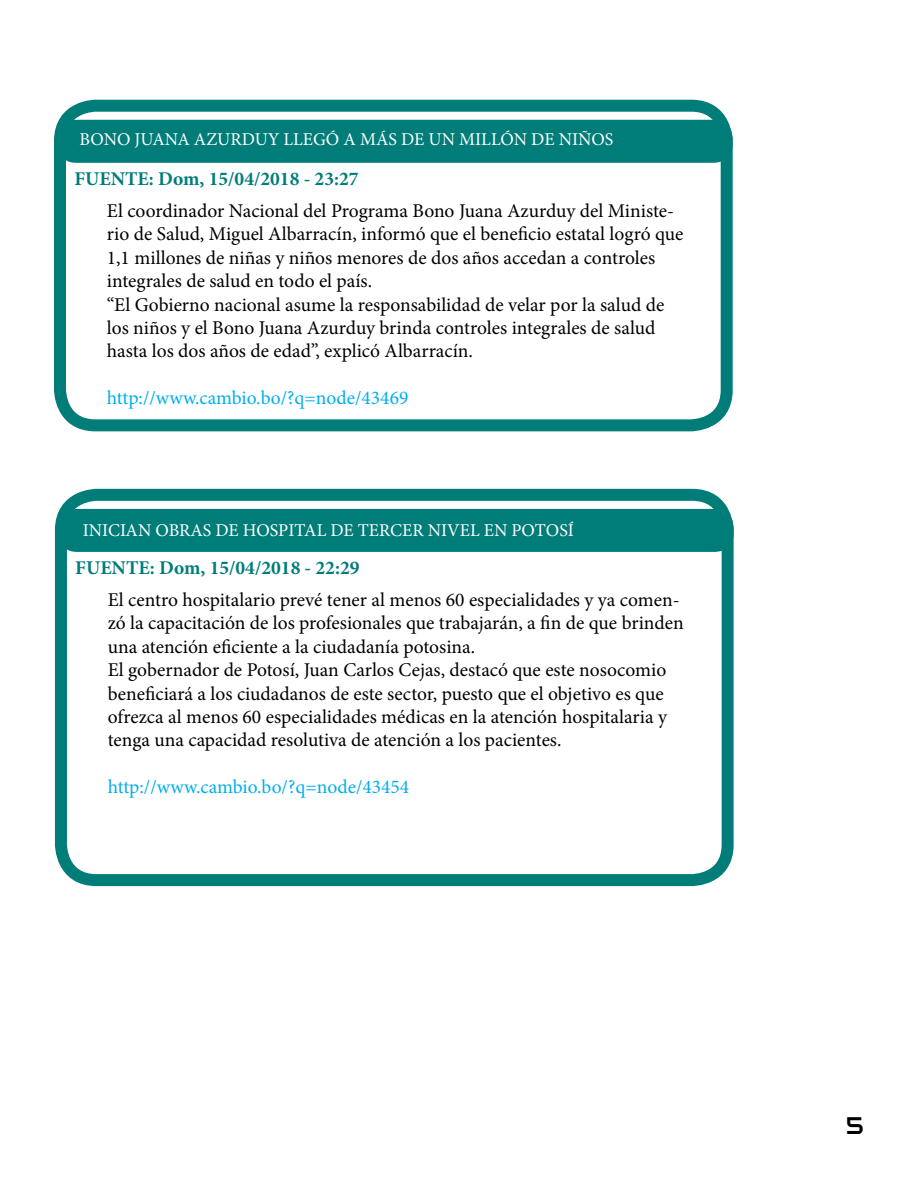
<style>
.page{position:relative;width:918px;height:1188px;background:#fff}
.page>*{position:absolute;margin:0;border:0;box-sizing:border-box;transform-origin:0 0}
.t1{font:24px "Audiowide";color:#000}
.t2{font:19.5px/23.4px "Minion Pro";color:#000}
.t3{font:19.5px "Minion Pro";color:#00aeef}
.t4{font:700 19.5px "Minion Pro";color:#007d79}
.t5{font:18px "Minion Pro";color:#fff}
</style>
<div class="page">
<div style="left:55px;top:489px;width:679px;height:397px;border:12px solid #007d79;border-radius:35px"></div>
<div style="left:59px;top:509px;width:675px;height:43px;background:#007d79;border-radius:18px"></div>
<div style="left:54px;top:100px;width:679px;height:331px;border:12px solid #007d79;border-radius:35px"></div>
<div style="left:58px;top:120px;width:675px;height:43px;background:#007d79;border-radius:18px"></div>
<p class="t5" style="left:80px;top:127px;width:535px">BONO JUANA AZURDUY LLEGÓ A MÁS DE UN MILLÓN DE NIÑOS</p>
<p class="t4" style="left:74px;top:165px;width:286px">FUENTE: Dom, 15/04/2018 - 23:27</p>
<p class="t2" style="left:107px;top:199px;width:578px">El coordinador Nacional del Programa Bono Juana Azurduy del Ministe&shy;rio de Salud, Miguel Albarracín, informó que el beneficio estatal logró que 1,1 millones de niñas y niños menores de dos años accedan a controles integrales de salud en todo el país.</p>
<p class="t2" style="left:107px;top:293px;width:559px">“El Gobierno nacional asume la responsabilidad de velar por la salud de los niños y el Bono Juana Azurduy brinda controles integrales de salud hasta los dos años de edad”, explicó Albarracín.</p>
<p class="t3" style="left:107px;top:385px;width:303px">http://www.cambio.bo/?q=node/43469</p>
<p class="t5" style="left:83px;top:518px;width:493px">INICIAN OBRAS DE HOSPITAL DE TERCER NIVEL EN POTOSÍ</p>
<p class="t4" style="left:75px;top:554px;width:286px">FUENTE: Dom, 15/04/2018 - 22:29</p>
<p class="t2" style="left:108px;top:588px;width:578px">El centro hospitalario prevé tener al menos 60 especialidades y ya comen&shy;zó la capacitación de los profesionales que trabajarán, a fin de que brinden una atención eficiente a la ciudadanía potosina.</p>
<p class="t2" style="left:108px;top:658px;width:561px">El gobernador de Potosí, Juan Carlos Cejas, destacó que este nosocomio beneficiará a los ciudadanos de este sector, puesto que el objetivo es que ofrezca al menos 60 especialidades médicas en la atención hospitalaria y tenga una capacidad resolutiva de atención a los pacientes.</p>
<p class="t3" style="left:108px;top:774px;width:303px">http://www.cambio.bo/?q=node/43454</p>
<p class="t1" style="left:846px;top:1110px;width:19px">5</p>
</div>
